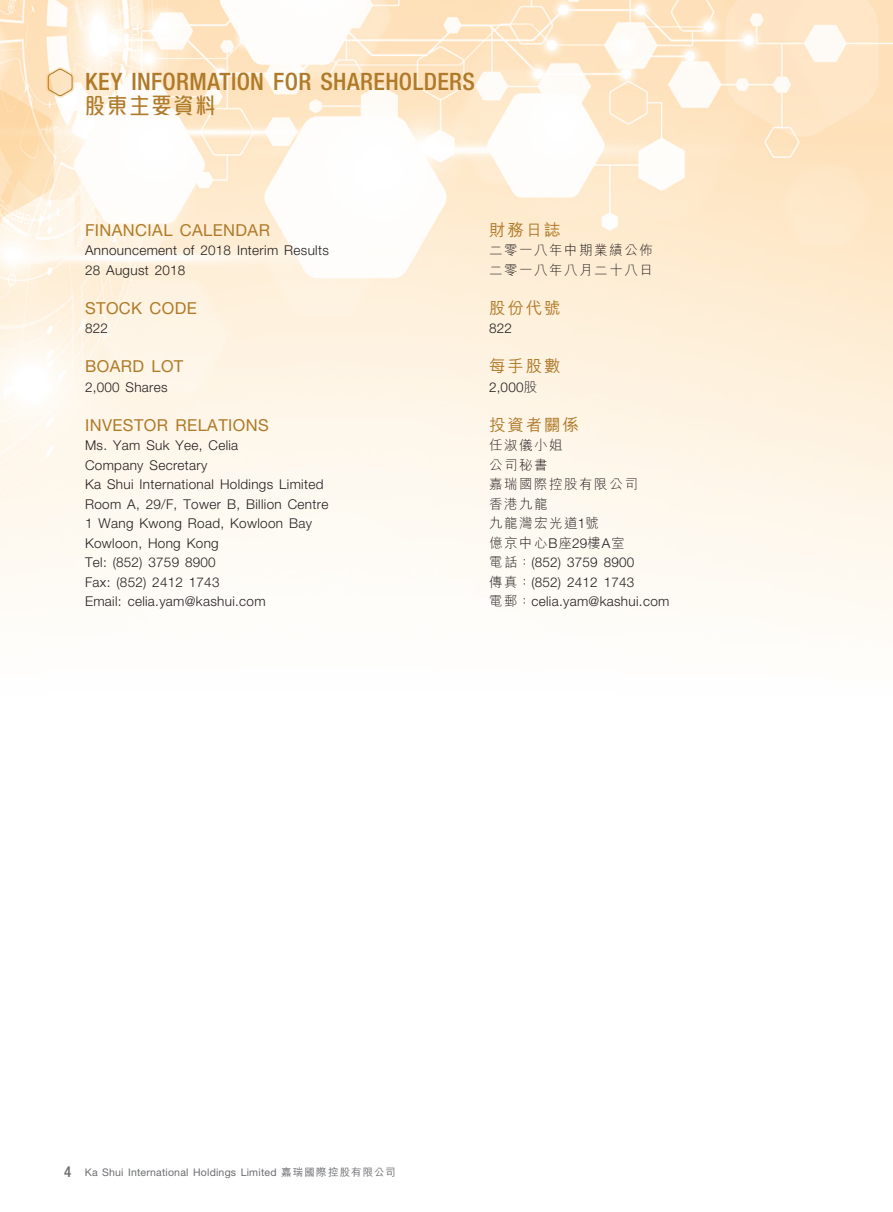
<style>
.page{position:relative;width:893px;height:1212px;background:#fff}
.page>*{position:absolute;margin:0;border:0;box-sizing:border-box;transform-origin:0 0}
.t1{font:500 condensed 24px "Helvetica Neue LT Std";letter-spacing:.01em;color:#af7a29}
.t2{font:500 22.5px "M Elle HK";letter-spacing:.09em;color:#af7a29;scale:.9 1}
._03_H1{font:16.5px "Helvetica Neue LT Std";letter-spacing:.025em;color:#af7a29}
._03_H1-2{font:500 16.5px "M Hei HK";letter-spacing:.115em;color:#af7a29}
._01_Body_Text{font:300 13.5px "Helvetica Neue LT Std";letter-spacing:.025em;color:#231f20}
._01_Body_Text-2{font:300 13.5px "M Hei HK";letter-spacing:.115em;color:#231f20}
.t3{font:10.5px "Helvetica Neue LT Std";letter-spacing:.02em;color:#6c6d70}
.s1{font-family:"M Hei HK"}
.s2{font-family:"Helvetica Neue LT Std"}
.s3{font-weight:500;font-stretch:condensed;font-size:15px}
.s4{font-family:"M Hei HK";font-weight:500}
</style>
<div class="page">
<img style="left:0;top:0;width:893px;height:614px">
<svg style="left:725px;top:0;width:154px;height:142px;background:#fee7c9"></svg>
<svg style="left:0;top:67px;width:74px;height:155px;background:#fce4c3"></svg>
<h1 class="t1" style="left:85px;top:67px;width:391px">KEY INFORMATION FOR SHAREHOLDERS</h1>
<h2 class="t2" style="left:85px;top:90px;width:147px">股東主要資料</h2>
<p class="_03_H1" style="left:85px;top:220px;width:186px">FINANCIAL CALENDAR</p>
<p class="_01_Body_Text" style="left:85px;top:242px;width:245px">Announcement of 2018 Interim Results</p>
<p class="_01_Body_Text" style="left:85px;top:262px;width:102px">28 August 2018</p>
<p class="_03_H1" style="left:85px;top:298px;width:113px">STOCK CODE</p>
<p class="_01_Body_Text" style="left:85px;top:320px;width:24px">822</p>
<p class="_03_H1" style="left:85px;top:357px;width:100px">BOARD LOT</p>
<p class="_01_Body_Text" style="left:85px;top:379px;width:84px">2,000 Shares</p>
<p class="_03_H1" style="left:85px;top:415px;width:185px">INVESTOR RELATIONS</p>
<p class="_01_Body_Text" style="left:85px;top:437px;width:155px">Ms. Yam Suk Yee, Celia</p>
<p class="_01_Body_Text" style="left:85px;top:457px;width:124px">Company Secretary</p>
<p class="_01_Body_Text" style="left:85px;top:476px;width:240px">Ka Shui International Holdings Limited</p>
<p class="_01_Body_Text" style="left:85px;top:496px;width:245px">Room A, 29/F, Tower B, Billion Centre</p>
<p class="_01_Body_Text" style="left:85px;top:515px;width:229px">1 Wang Kwong Road, Kowloon Bay</p>
<p class="_01_Body_Text" style="left:85px;top:535px;width:135px">Kowloon, Hong Kong</p>
<p class="_01_Body_Text" style="left:85px;top:554px;width:132px">Tel: (852) 3759 8900</p>
<p class="_01_Body_Text" style="left:85px;top:574px;width:136px">Fax: (852) 2412 1743</p>
<p class="_01_Body_Text" style="left:85px;top:593px;width:182px">Email: celia.yam@kashui.com</p>
<p class="_03_H1-2" style="left:489px;top:218px;width:73px">財務日誌</p>
<p class="_01_Body_Text-2" style="left:489px;top:241px;width:165px">二零一八年中期業績公佈</p>
<p class="_01_Body_Text-2" style="left:489px;top:260px;width:165px">二零一八年八月二十八日</p>
<p class="_03_H1-2" style="left:489px;top:296px;width:73px">股份代號</p>
<p class="_01_Body_Text" style="left:489px;top:320px;width:24px">822</p>
<p class="_03_H1-2" style="left:489px;top:354px;width:73px">每手股數</p>
<p class="_01_Body_Text" style="left:489px;top:379px;width:50px">2,000<span class="s1">股</span></p>
<p class="_03_H1-2" style="left:489px;top:413px;width:92px">投資者關係</p>
<p class="_01_Body_Text-2" style="left:489px;top:436px;width:75px">任淑儀小姐</p>
<p class="_01_Body_Text-2" style="left:489px;top:455px;width:60px">公司秘書</p>
<p class="_01_Body_Text-2" style="left:489px;top:475px;width:150px">嘉瑞國際控股有限公司</p>
<p class="_01_Body_Text-2" style="left:489px;top:494px;width:60px">香港九龍</p>
<p class="_01_Body_Text-2" style="left:489px;top:514px;width:112px">九龍灣宏光道<span class="s2">1</span>號</p>
<p class="_01_Body_Text-2" style="left:489px;top:533px;width:137px">億京中心<span class="s2">B</span>座<span class="s2">29</span>樓<span class="s2">A</span>室</p>
<p class="_01_Body_Text" style="left:489px;top:554px;width:147px"><span class="s1">電話：</span>(852) 3759 8900</p>
<p class="_01_Body_Text" style="left:489px;top:574px;width:147px"><span class="s1">傳真：</span>(852) 2412 1743</p>
<p class="_01_Body_Text" style="left:489px;top:593px;width:182px"><span class="s1">電郵：</span>celia.yam@kashui.com</p>
<p class="t3" style="left:64px;top:1166px;width:333px"><span class="s3">4</span> Ka Shui International Holdings Limited <span class="s4">嘉瑞國際控股有限公司</span></p>
</div>
